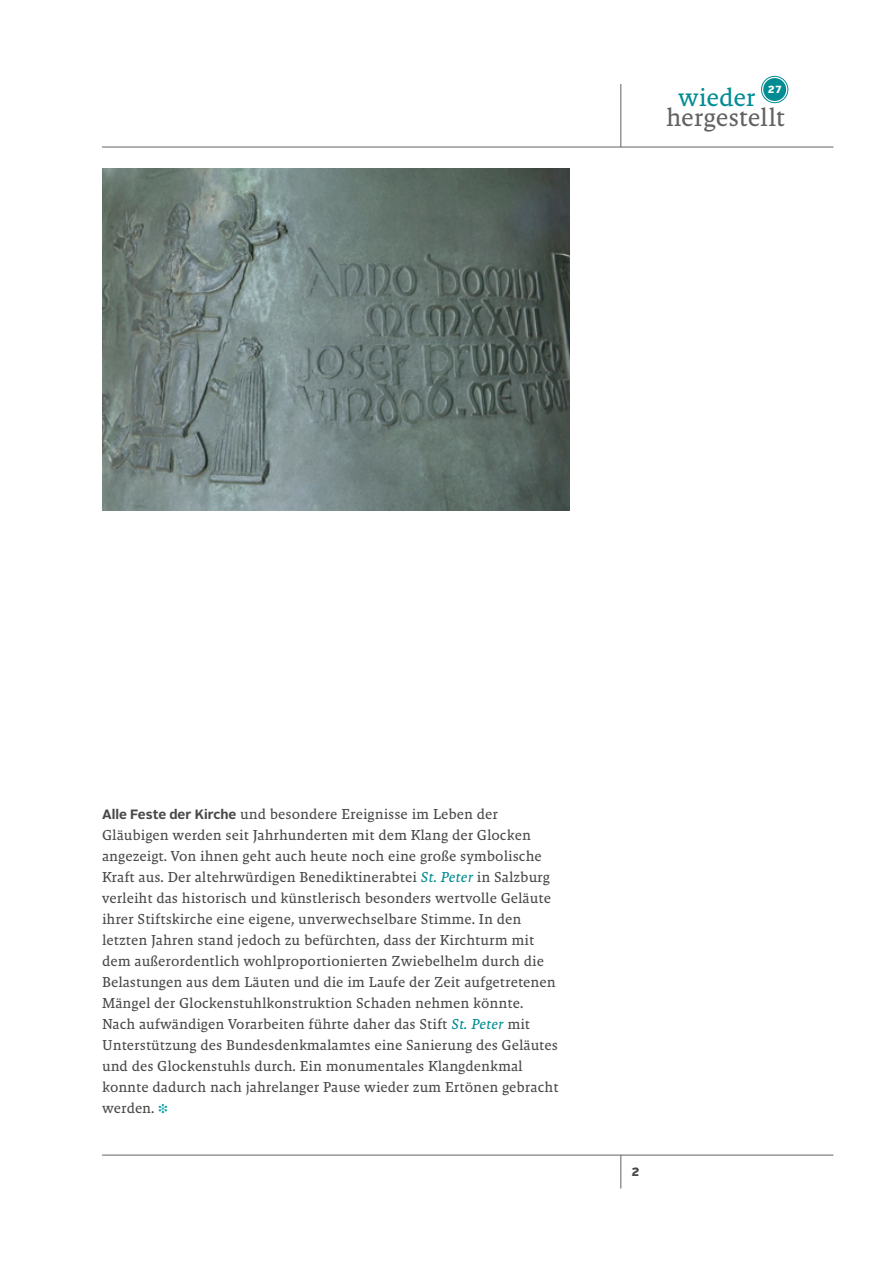
<style>
.page{position:relative;width:893px;height:1263px;background:#fff}
.page>*{position:absolute;margin:0;border:0;box-sizing:border-box;transform-origin:0 0}
.t1{font:25.65px "Malaga OT";letter-spacing:-.01em;color:#626261}
.t2{font:25.65px "Malaga OT";letter-spacing:-.015em;color:#008c92}
.t3{font:14.7px/21px "Malaga OT";color:#484847}
.t4{font:900 12px "Alright Sans";color:#484847}
.t5{font:900 10.35px "Alright Sans";color:#fff}
.s1{font-family:"Alright Sans";font-weight:700;font-size:13.5px}
.s2{font-style:italic;color:#008c92}
.s3{color:#009ba2}
</style>
<div class="page">
<hr style="left:102px;top:147px;width:731px;height:1px;background:#626261">
<hr style="left:102px;top:1155px;width:731px;height:1px;background:#626261">
<div style="left:763px;top:78px;width:23px;height:23px;background:#008c92;border-radius:50%"></div>
<div style="left:761px;top:76px;width:27px;height:27px;border:1px solid #008c92;border-radius:50%"></div>
<hr style="left:621px;top:84px;width:1px;height:63px;background:#626261">
<hr style="left:621px;top:1155px;width:1px;height:33px;background:#626261">
<img style="left:102px;top:168px;width:468px;height:342px">
<h1 class="t2" style="left:678px;top:83px;width:79px">wieder</h1>
<p class="t5" style="left:768px;top:82px;width:15px">27</p>
<h1 class="t1" style="left:666px;top:103px;width:120px">hergestellt</h1>
<p class="t3" style="left:102px;top:803px;width:458px"><span class="s1">Alle Feste der Kirche</span> und besondere Ereignisse im Leben der Gläubigen werden seit Jahrhunderten mit dem Klang der Glocken angezeigt. Von ihnen geht auch heute noch eine große symbolische Kraft aus. Der altehrwürdigen Benediktinerabtei <span class="s2">St. Peter</span> in Salzburg verleiht das historisch und künstlerisch besonders wertvolle Geläute ihrer Stiftskirche eine eigene, unverwechselbare Stimme. In den letzten Jahren stand jedoch zu befürchten, dass der Kirchturm mit dem außerordentlich wohlproportionierten Zwiebelhelm durch die Belastungen aus dem Läuten und die im Laufe der Zeit aufgetretenen Mängel der Glockenstuhlkonstruktion Schaden nehmen könnte.<br>Nach aufwändigen Vorarbeiten führte daher das Stift <span class="s2">St. Peter</span> mit Unterstützung des Bundesdenkmalamtes eine Sanierung des Geläutes und des Glockenstuhls durch. Ein monumentales Klangdenkmal konnte dadurch nach jahrelanger Pause wieder zum Ertönen gebracht werden. <span class="s3">❉</span></p>
<p class="t4" style="left:631px;top:1163px;width:9px">2</p>
</div>
